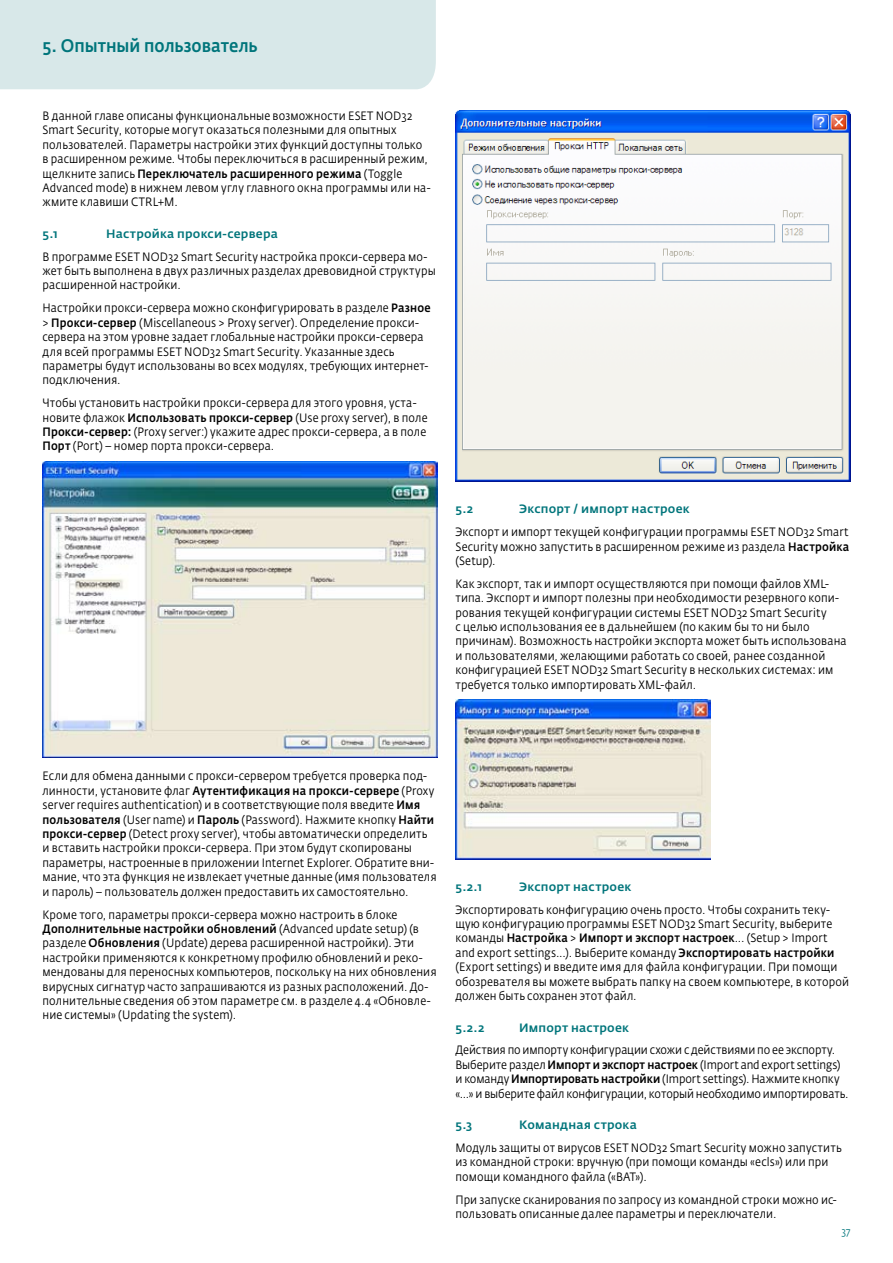
<style>
.page{position:relative;width:893px;height:1263px;background:#fff}
.page>*{position:absolute;margin:0;border:0;box-sizing:border-box;transform-origin:0 0}
.t1{font:500 18px "Fedra Sans Alt Pro";color:#00757b;scale:.9 1}
.t2{font:12px/14.4px "Fedra Sans Alt Pro";letter-spacing:.01em;color:#000;scale:.9 1}
.t3{font:12px/14.4px "Fedra Sans Alt Pro";letter-spacing:-.01em;color:#000;scale:.9 1}
.t4{font:500 12px "Fedra Sans Alt Pro";letter-spacing:.015em;color:#00757b}
.t5{font:10.5px "Fedra Sans Alt Pro";color:#00757b;scale:.9 1}
.s1{font-weight:500}
</style>
<div class="page">
<div style="left:0;top:0;width:436px;height:89px;background:#d8e8e9"></div>
<img style="left:43px;top:461px;width:395px;height:296px">
<img style="left:455px;top:111px;width:396px;height:371px">
<img style="left:455px;top:699px;width:256px;height:160px">
<h1 class="t1" style="left:43px;top:34px;width:241px">5. Опытный пользователь</h1>
<p class="t2" style="left:43px;top:109px;width:433px">В данной главе описаны функциональные возможности ESET NOD32<br>Smart Security, которые могут оказаться полезными для опытных пользователей. Параметры настройки этих функций доступны только в расширенном режиме. Чтобы переключиться в расширенный режим, щелкните запись <span class="s1">Переключатель расширенного режима</span> (Toggle Advanced mode) в нижнем левом углу главного окна программы или на&shy;жмите клавиши CTRL+M.</p>
<p class="t4" style="left:43px;top:226px;width:17px">5.1</p>
<p class="t4" style="left:106px;top:226px;width:173px">Настройка прокси-сервера</p>
<p class="t2" style="left:43px;top:249px;width:438px">В программе ESET NOD32 Smart Security настройка прокси-сервера мо&shy;жет быть выполнена в двух различных разделах древовидной структуры расширенной настройки.</p>
<p class="t2" style="left:43px;top:301px;width:433px">Настройки прокси-сервера можно сконфигурировать в разделе <span class="s1">Разное </span>&gt; <span class="s1">Прокси-сервер</span> (Miscellaneous &gt; Proxy server). Определение прокси&shy;сервера на этом уровне задает глобальные настройки прокси-сервера для всей программы ESET NOD32 Smart Security. Указанные здесь параметры будут использованы во всех модулях, требующих интернет&shy;подключения.</p>
<p class="t2" style="left:43px;top:396px;width:429px">Чтобы установить настройки прокси-сервера для этого уровня, уста&shy;новите флажок <span class="s1">Использовать прокси-сервер</span> (Use proxy server), в поле <span class="s1">Прокси-сервер:</span> (Proxy server:) укажите адрес прокси-сервера, а в поле <span class="s1">Порт</span> (Port) – номер порта прокси-сервера.</p>
<p class="t4" style="left:455px;top:501px;width:19px">5.2</p>
<p class="t4" style="left:519px;top:501px;width:172px">Экспорт / импорт настроек</p>
<p class="t2" style="left:455px;top:525px;width:439px;text-align:justify">Экспорт и импорт текущей конфигурации программы ESET NOD32 Smart Security можно запустить в расширенном режиме из раздела <span class="s1">Настройка </span>(Setup).</p>
<p class="t2" style="left:455px;top:576px;width:436px">Как экспорт, так и импорт осуществляются при помощи файлов XML&shy;типа. Экспорт и импорт полезны при необходимости резервного копи&shy;рования текущей конфигурации системы ESET NOD32 Smart Security<br>с целью использования ее в дальнейшем (по каким бы то ни было причинам). Возможность настройки экспорта может быть использована и пользователями, желающими работать со своей, ранее созданной конфигурацией ESET NOD32 Smart Security в нескольких системах: им требуется только импортировать XML-файл.</p>
<p class="t2" style="left:43px;top:769px;width:439px">Если для обмена данными с прокси-сервером требуется проверка под&shy;линности, установите флаг <span class="s1">Аутентификация на прокси-сервере</span> (Proxy server requires authentication) и в соответствующие поля введите <span class="s1">Имя пользователя</span> (User name) и <span class="s1">Пароль</span> (Password). Нажмите кнопку <span class="s1">Найти прокси-сервер</span> (Detect proxy server), чтобы автоматически определить и вставить настройки прокси-сервера. При этом будут скопированы параметры, настроенные в приложении Internet Explorer. Обратите вни&shy;мание, что эта функция не извлекает учетные данные (имя пользователя и пароль) – пользователь должен предоставить их самостоятельно.</p>
<p class="t2" style="left:43px;top:907px;width:439px">Кроме того, параметры прокси-сервера можно настроить в блоке <span class="s1">Дополнительные настройки обновлений</span> (Advanced update setup) (в разделе <span class="s1">Обновления</span> (Update) дерева расширенной настройки). Эти настройки применяются к конкретному профилю обновлений и реко&shy;мендованы для переносных компьютеров, поскольку на них обновления вирусных сигнатур часто запрашиваются из разных расположений. До&shy;полнительные сведения об этом параметре см. в разделе 4.4 «Обновле&shy;ние системы» (Updating the system).</p>
<p class="t4" style="left:455px;top:879px;width:28px">5.2.1</p>
<p class="t4" style="left:519px;top:879px;width:114px">Экспорт настроек</p>
<p class="t2" style="left:455px;top:902px;width:439px">Экспортировать конфигурацию очень просто. Чтобы сохранить теку&shy;щую конфигурацию программы ESET NOD32 Smart Security, выберите команды <span class="s1">Настройка</span> &gt; <span class="s1">Импорт и экспорт настроек</span>... (Setup &gt; Import and export settings...). Выберите команду <span class="s1">Экспортировать настройки </span>(Export settings) и введите имя для файла конфигурации. При помощи обозревателя вы можете выбрать папку на своем компьютере, в которой должен быть сохранен этот файл.</p>
<p class="t4" style="left:455px;top:1020px;width:31px">5.2.2</p>
<p class="t4" style="left:519px;top:1020px;width:111px">Импорт настроек</p>
<p class="t3" style="left:455px;top:1043px;width:438px">Действия по импорту конфигурации схожи с действиями по ее экспорту.<br>Выберите раздел <span class="s1">Импорт и экспорт настроек</span> (Import and export settings) и команду <span class="s1">Импортировать настройки</span> (Import settings). Нажмите кнопку «...» и выберите файл конфигурации, который необходимо импортировать.</p>
<p class="t4" style="left:455px;top:1117px;width:18px">5.3</p>
<p class="t4" style="left:519px;top:1117px;width:119px">Командная строка</p>
<p class="t2" style="left:455px;top:1140px;width:431px">Модуль защиты от вирусов ESET NOD32 Smart Security можно запустить из командной строки: вручную (при помощи команды «ecls») или при помощи командного файла («BAT»).</p>
<p class="t2" style="left:455px;top:1192px;width:425px">При запуске сканирования по запросу из командной строки можно ис&shy;пользовать описанные далее параметры и переключатели.</p>
<p class="t5" style="left:841px;top:1225px;width:12px">37</p>
</div>
